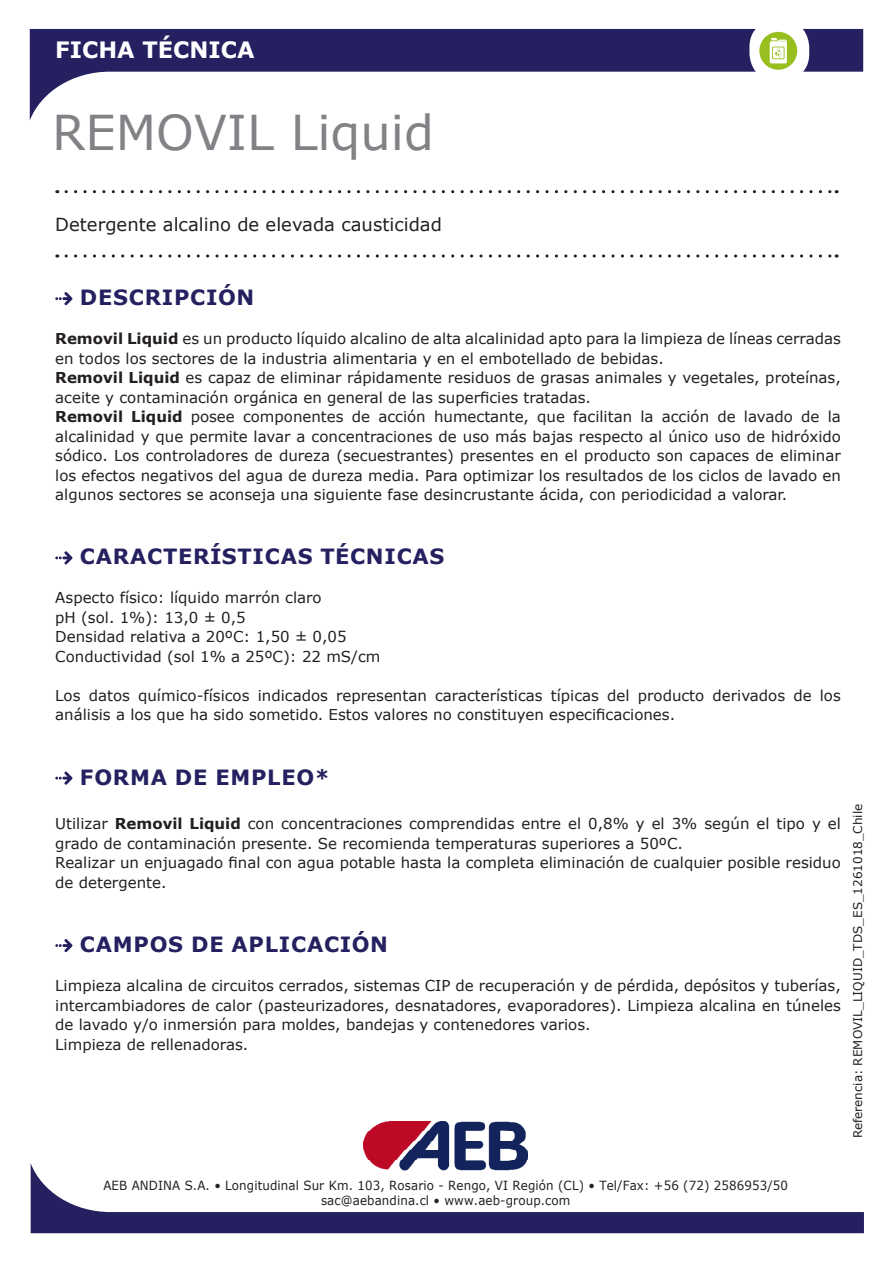
<style>
.page{position:relative;width:893px;height:1263px;background:#fff}
.page>*{position:absolute;margin:0;border:0;box-sizing:border-box;transform-origin:0 0}
.Famiglia{font:48px "Verdana";color:#808285}
.t1{font:700 22.5px "Verdana";color:#fff}
.testo_ok{font:700 21px "Verdana";letter-spacing:.035em;color:#252161}
.Benefici_prodotto{font:18px "Verdana";color:#231f20}
.testo_ok-2{font:15px/19.5px "Verdana";color:#231f20}
.t2{font:12.6px/15.1px "Verdana";letter-spacing:.01em;color:#231f20;text-align:center;scale:.94 1}
.Reference{font:12px "Verdana";color:#231f20}
.s1{font-weight:700}
</style>
<div class="page">
<svg style="left:30px;top:29px;width:833px;height:91px"></svg>
<svg style="left:66px;top:190px;width:771px;height:3px"></svg>
<svg style="left:66px;top:254px;width:771px;height:4px"></svg>
<img style="left:363px;top:1121px;width:165px;height:42px">
<svg style="left:31px;top:1163px;width:833px;height:70px"></svg>
<div style="left:749px;top:20px;width:60px;height:61px;background:#fff;border-radius:27px"></div>
<div style="left:759px;top:32px;width:38px;height:38px;background:#96bf1f;border-radius:50%"></div>
<svg style="left:770px;top:38px;width:17px;height:25px"></svg>
<svg style="left:55px;top:292px;width:17px;height:13px"></svg>
<svg style="left:55px;top:551px;width:17px;height:13px"></svg>
<svg style="left:55px;top:771px;width:17px;height:14px"></svg>
<svg style="left:55px;top:939px;width:17px;height:13px"></svg>
<h2 class="t1" style="left:55px;top:34px;width:201px">FICHA TÉCNICA</h2>
<p class="Famiglia" style="left:52px;top:100px;width:383px">REMOVIL Liquid</p>
<p class="Benefici_prodotto" style="left:55px;top:212px;width:388px">Detergente alcalino de elevada causticidad</p>
<p class="testo_ok" style="left:80px;top:283px;width:176px">DESCRIPCIÓN</p>
<p class="testo_ok-2" style="left:55px;top:329px;width:787px"><span class="s1">Removil Liquid</span> es un producto líquido alcalino de alta alcalinidad apto para la limpieza de líneas cerradas en todos los sectores de la industria alimentaria y en el embotellado de bebidas.</p>
<p class="testo_ok-2" style="left:55px;top:368px;width:787px"><span class="s1">Removil Liquid</span> es capaz de eliminar rápidamente residuos de grasas animales y vegetales, proteínas, aceite y contaminación orgánica en general de las superficies tratadas.</p>
<p class="testo_ok-2" style="left:55px;top:407px;width:787px;text-align:justify"><span class="s1">Removil Liquid</span> posee componentes de acción humectante, que facilitan la acción de lavado de la alcalinidad y que permite lavar a concentraciones de uso más bajas respecto al único uso de hidróxido sódico. Los controladores de dureza (secuestrantes) presentes en el producto son capaces de eliminar los efectos negativos del agua de dureza media. Para optimizar los resultados de los ciclos de lavado en algunos sectores se aconseja una siguiente fase desincrustante ácida, con periodicidad a valorar.</p>
<p class="testo_ok" style="left:80px;top:542px;width:366px">CARACTERÍSTICAS TÉCNICAS</p>
<p class="testo_ok-2" style="left:55px;top:588px;width:268px">Aspecto físico: líquido marrón claro</p>
<p class="testo_ok-2" style="left:55px;top:608px;width:192px">pH (sol. 1%): 13,0 ± 0,5</p>
<p class="testo_ok-2" style="left:55px;top:627px;width:293px">Densidad relativa a 20ºC: 1,50 ± 0,05</p>
<p class="testo_ok-2" style="left:55px;top:647px;width:327px">Conductividad (sol 1% a 25ºC): 22 mS/cm</p>
<p class="testo_ok-2" style="left:55px;top:686px;width:787px">Los datos químico-físicos indicados representan características típicas del producto derivados de los análisis a los que ha sido sometido. Estos valores no constituyen especificaciones.</p>
<p class="testo_ok" style="left:80px;top:762px;width:251px">FORMA DE EMPLEO*</p>
<p class="testo_ok-2" style="left:55px;top:814px;width:787px">Utilizar <span class="s1">Removil Liquid</span> con concentraciones comprendidas entre el 0,8% y el 3% según el tipo y el grado de contaminación presente. Se recomienda temperaturas superiores a 50ºC.</p>
<p class="testo_ok-2" style="left:55px;top:853px;width:787px">Realizar un enjuagado final con agua potable hasta la completa eliminación de cualquier posible residuo de detergente.</p>
<p class="testo_ok" style="left:80px;top:929px;width:309px">CAMPOS DE APLICACIÓN</p>
<p class="testo_ok-2" style="left:55px;top:976px;width:787px;text-align:justify">Limpieza alcalina de circuitos cerrados, sistemas CIP de recuperación y de pérdida, depósitos y tuberías, intercambiadores de calor (pasteurizadores, desnatadores, evaporadores). Limpieza alcalina en túneles de lavado y/o inmersión para moldes, bandejas y contenedores varios.</p>
<p class="testo_ok-2" style="left:55px;top:1034px;width:195px">Limpieza de rellenadoras.</p>
<p class="Reference" style="left:850px;top:1138px;width:336px;rotate:-90deg">Referencia: REMOVIL_LIQUID_TDS_ES_1261018_Chile</p>
<p class="t2" style="left:103px;top:1177px;width:730px">AEB ANDINA S.A. • Longitudinal Sur Km. 103, Rosario - Rengo, VI Región (CL) • Tel/Fax: +56 (72) 2586953/50 sac@aebandina.cl • www.aeb-group.com</p>
</div>
